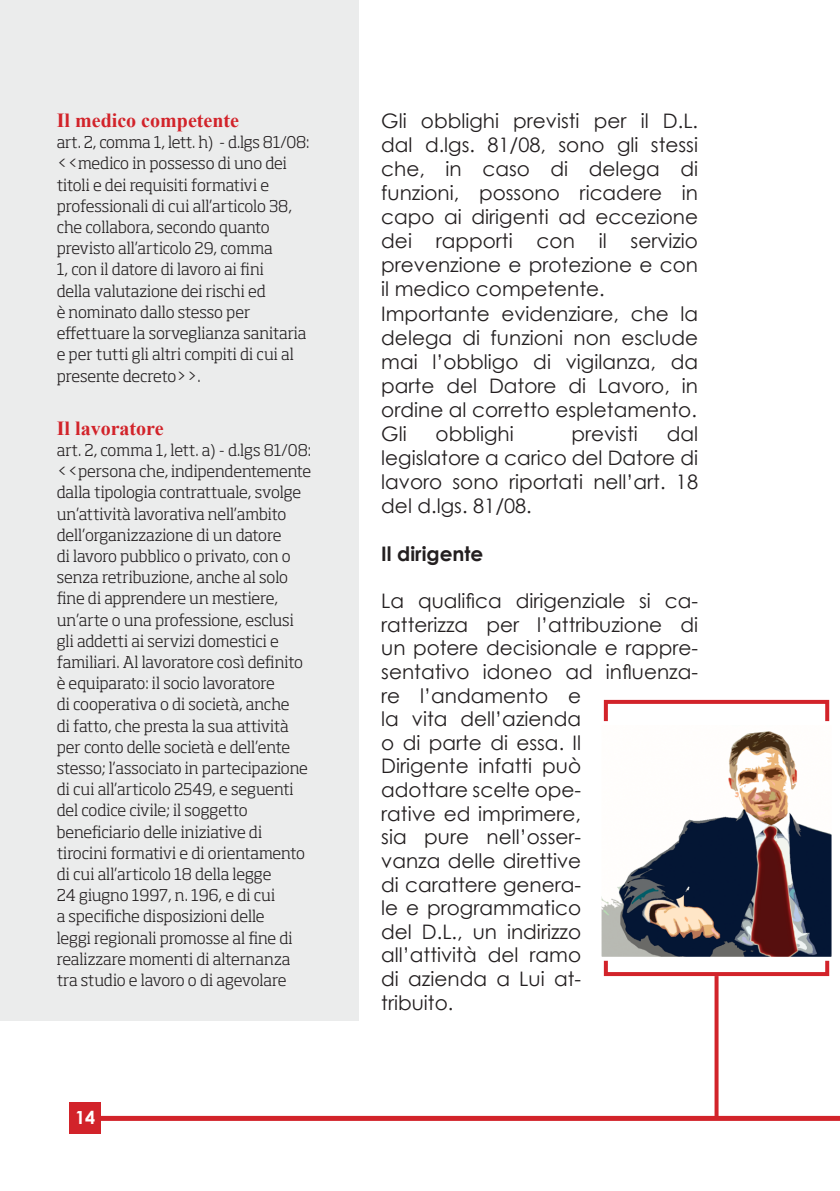
<style>
.page{position:relative;width:840px;height:1191px;background:#fff}
.page>*{position:absolute;margin:0;border:0;box-sizing:border-box;transform-origin:0 0}
.t1{font:20px/23.6px "Century Gothic";color:#231f20}
.t2{font:700 20px "Times New Roman";color:#d2232a}
.t3{font:700 20px "Century Gothic";color:#231f20}
.t4{font:700 18px "Century Gothic";color:#fff}
.t5{font:300 16px/21.2px "Soho Std";letter-spacing:-.005em;color:#231f20}
</style>
<div class="page">
<div style="left:76px;top:1115px;width:763px;height:5px;background:#d2232a"></div>
<div style="left:69px;top:1101px;width:32px;height:32px;background:#d2232a"></div>
<svg style="left:714px;top:976px;width:4px;height:140px"></svg>
<div style="left:0;top:0;width:358px;height:1020px;background:#ebecec"></div>
<div style="left:603px;top:700px;width:225px;height:276px;background:#fff;border:4px solid #d2232a"></div>
<img style="left:602px;top:726px;width:228px;height:229px">
<div style="left:597px;top:721px;width:238px;height:239px;border:4px solid #fff"></div>
<p class="t2" style="left:57px;top:106px;width:184px">Il medico competente</p>
<p class="t5" style="left:57px;top:131px;width:254px">art. 2, comma 1, lett. h) - d.lgs 81/08: &lt;&lt;medico in possesso di uno dei titoli e dei requisiti formativi e professionali di cui all’articolo 38, che collabora, secondo quanto previsto all’articolo 29, comma<br>1, con il datore di lavoro ai fini<br>della valutazione dei rischi ed<br>è nominato dallo stesso per effettuare la sorveglianza sanitaria e per tutti gli altri compiti di cui al presente decreto&gt;&gt;.</p>
<p class="t2" style="left:57px;top:414px;width:108px">Il lavoratore</p>
<p class="t5" style="left:57px;top:439px;width:256px">art. 2, comma 1, lett. a) - d.lgs 81/08: &lt;&lt;persona che, indipendentemente dalla tipologia contrattuale, svolge un’attività lavorativa nell’ambito dell’organizzazione di un datore<br>di lavoro pubblico o privato, con o senza retribuzione, anche al solo fine di apprendere un mestiere, un’arte o una professione, esclusi gli addetti ai servizi domestici e familiari. Al lavoratore così definito è equiparato: il socio lavoratore<br>di cooperativa o di società, anche<br>di fatto, che presta la sua attività per conto delle società e dell’ente stesso; l’associato in partecipazione di cui all’articolo 2549, e seguenti del codice civile; il soggetto beneficiario delle iniziative di tirocini formativi e di orientamento di cui all’articolo 18 della legge<br>24 giugno 1997, n. 196, e di cui<br>a specifiche disposizioni delle<br>leggi regionali promosse al fine di realizzare momenti di alternanza tra studio e lavoro o di agevolare</p>
<p class="t4" style="left:75px;top:1103px;width:22px">14</p>
<p class="t1" style="left:381px;top:109px;width:318px">Gli obblighi previsti per il D.L. dal d.lgs. 81/08, sono gli stessi che, in caso di delega di funzioni, possono ricadere in capo ai dirigenti ad eccezione dei rapporti con il servizio prevenzione e protezione e con il medico competente.<br>Importante evidenziare, che la delega di funzioni non esclude mai l’obbligo di vigilanza, da parte del Datore di Lavoro, in ordine al corretto espletamento.<br>Gli</p>
<p class="t1" style="left:435px;top:421px;width:80px">obblighi</p>
<p class="t1" style="left:571px;top:421px;width:68px">previsti</p>
<p class="t1" style="left:381px;top:421px;width:318px;text-align:justify;text-indent:285px">dal legislatore a carico del Datore di lavoro sono riportati nell’art. 18 del d.lgs. 81/08.</p>
<p class="t3" style="left:381px;top:538px;width:103px">Il dirigente</p>
<p class="t1" style="left:381px;top:589px;width:318px">La qualifica dirigenziale si ca&shy;ratterizza per l’attribuzione di un potere decisionale e rappre&shy;sentativo idoneo ad influenza&shy;re l’andamento e<br>la vita dell’azienda<br>o di parte di essa. Il<br>Dirigente infatti può<br>adottare scelte ope-<br>rative ed imprimere,<br>sia pure nell’osser-<br>vanza delle direttive<br>di carattere genera-<br>le e programmatico<br>del D.L., un indirizzo<br>all’attività del ramo<br>di azienda a Lui at-<br>tribuito.</p>
</div>
